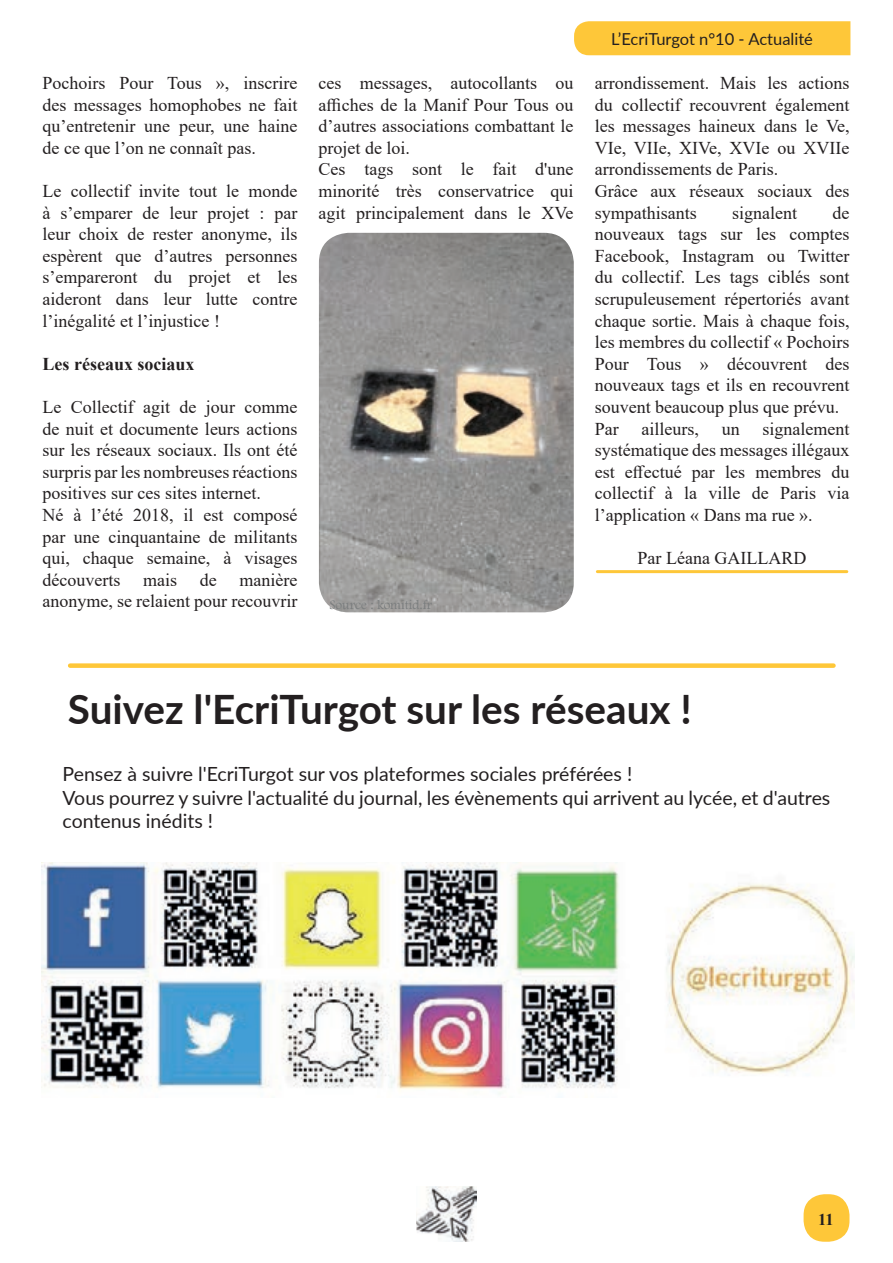
<style>
.page{position:relative;width:893px;height:1263px;background:#fff}
.page>*{position:absolute;margin:0;border:0;box-sizing:border-box;transform-origin:0 0}
.t1{font:700 40.5px "Lato";color:#231f20}
.t2{font:19.5px/23.4px "Lato";color:#231f20}
.t3{font:18px/21.6px "Times New Roman";color:#231f20}
.t4{font:700 18px "Times New Roman";color:#231f20}
.t5{font:16.5px "Lato";color:#231f20}
.t6{font:700 16.5px "Times New Roman";color:#231f20}
.t7{font:13.5px "Footlight MT Light";color:#7b7e7f}
</style>
<div class="page">
<div style="left:574px;top:21px;width:276px;height:34px;background:#fec739"></div>
<div style="left:804px;top:1194px;width:45px;height:48px;background:#fec739;border-radius:21px"></div>
<img style="left:416px;top:1186px;width:61px;height:55px">
<hr style="left:597px;top:570px;width:250px;height:3px;background:#fec739">
<img style="left:319px;top:233px;width:255px;height:379px">
<div style="left:70px;top:663px;width:763px;height:5px;background:#fec739"></div>
<img style="left:41px;top:862px;width:814px;height:232px">
<p class="t3" style="left:43px;top:72px;width:256px;text-align:justify">Pochoirs Pour Tous », inscrire des messages homophobes ne fait qu’entretenir une peur, une haine de ce que l’on ne connaît pas.</p>
<p class="t3" style="left:43px;top:180px;width:256px;text-align:justify">Le collectif invite tout le monde à s’emparer de leur projet : par leur choix de rester anonyme, ils espèrent que d’autres personnes s’empareront du projet et les aideront dans leur lutte contre l’inégalité et l’injustice !</p>
<p class="t4" style="left:43px;top:351px;width:153px">Les réseaux sociaux</p>
<p class="t3" style="left:43px;top:396px;width:256px">Le Collectif agit de jour comme de nuit et documente leurs actions sur les réseaux sociaux. Ils ont été surpris par les nombreuses réactions positives sur ces sites internet.<br>Né à l’été 2018, il est composé par une cinquantaine de militants qui, chaque semaine, à visages découverts</p>
<p class="t3" style="left:43px;top:568px;width:256px;text-align:right">manière<br>anonyme, se relaient pour recouvrir</p>
<p class="t3" style="left:143px;top:568px;width:36px">mais</p>
<p class="t3" style="left:200px;top:568px;width:18px">de</p>
<p class="t5" style="left:611px;top:27px;width:203px">L’EcriTurgot n°10 - Actualité</p>
<p class="t3" style="left:319px;top:72px;width:256px">ces messages, autocollants ou affiches de la Manif Pour Tous ou d’autres associations combattant le projet de loi.<br>Ces tags sont le fait d'une minorité très conservatrice qui agit principalement dans le XVe</p>
<p class="t3" style="left:595px;top:72px;width:256px">arrondissement. Mais les actions du collectif recouvrent également les messages haineux dans le Ve,<br>VIe, VIIe, XIVe, XVIe ou XVIIe arrondissements de Paris.<br>Grâce aux réseaux sociaux des sympathisants</p>
<p class="t3" style="left:595px;top:201px;width:256px;text-indent:238px">de nouveaux tags sur les comptes<br>Facebook, Instagram ou Twitter du collectif. Les tags ciblés sont scrupuleusement répertoriés avant chaque sortie. Mais à chaque fois, les membres du collectif « Pochoirs<br>Pour Tous » découvrent des nouveaux tags et ils en recouvrent souvent beaucoup plus que prévu.<br>Par</p>
<p class="t3" style="left:732px;top:201px;width:66px">signalent</p>
<p class="t3" style="left:595px;top:417px;width:256px;text-align:justify;text-indent:168px">signalement systématique des messages illégaux est effectué par les membres du collectif à la ville de Paris via l’application « Dans ma rue ».</p>
<p class="t3" style="left:638px;top:547px;width:170px">Par Léana GAILLARD</p>
<p class="t3" style="left:641px;top:417px;width:59px">ailleurs,</p>
<p class="t3" style="left:722px;top:417px;width:19px">un</p>
<p class="t7" style="left:330px;top:596px;width:104px">Source : komitid.fr</p>
<h1 class="t1" style="left:68px;top:679px;width:625px">Suivez l'EcriTurgot sur les réseaux !</h1>
<p class="t2" style="left:63px;top:761px;width:769px">Pensez à suivre l'EcriTurgot sur vos plateformes sociales préférées !<br>Vous pourrez y suivre l'actualité du journal, les évènements qui arrivent au lycée, et d'autres contenus inédits !</p>
<p class="t6" style="left:818px;top:1208px;width:17px">11</p>
</div>
